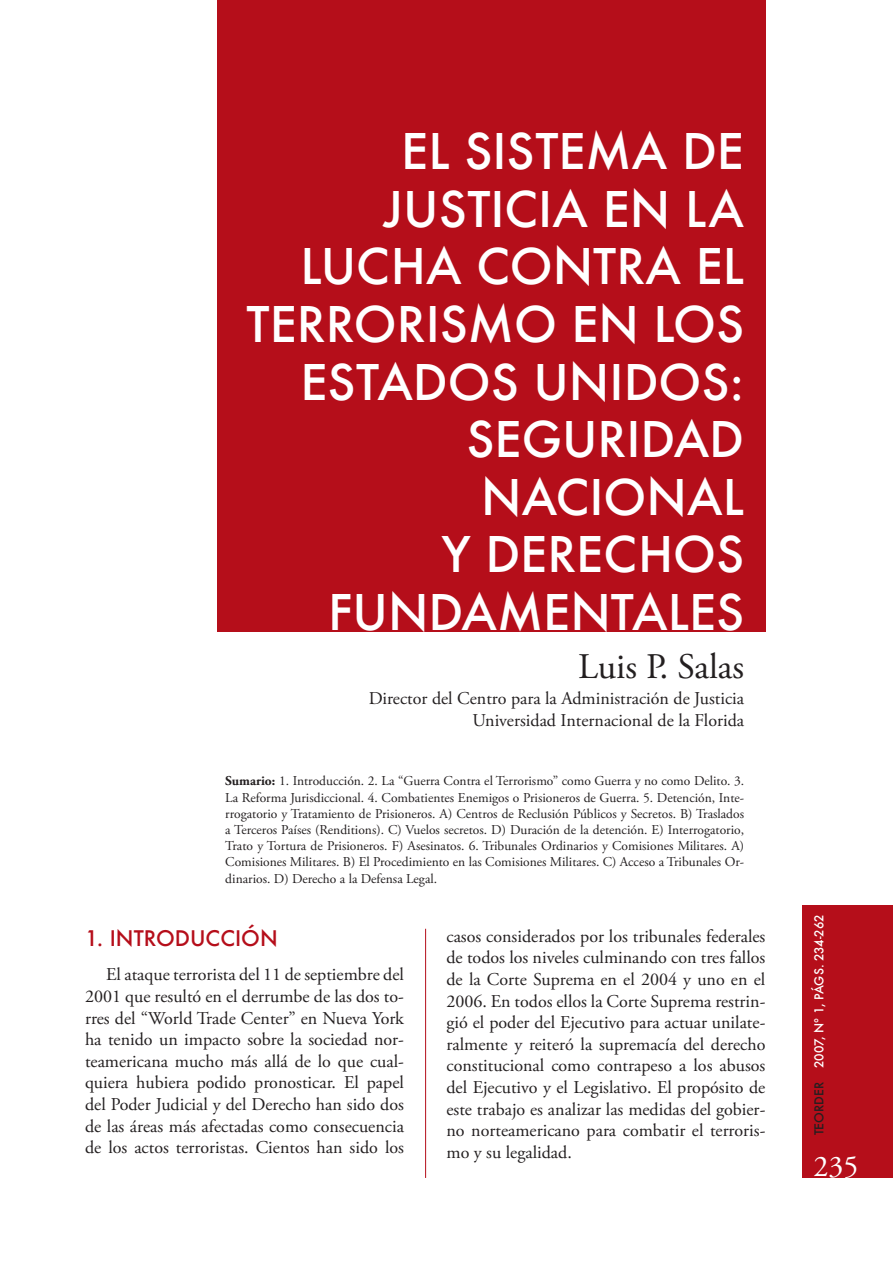
<style>
.page{position:relative;width:893px;height:1263px;background:#fff}
.page>*{position:absolute;margin:0;border:0;box-sizing:border-box;transform-origin:0 0}
.Titular{font:500 48px/57.6px "Futura";color:#fff;text-align:right}
.Autor{font:36px "Adobe Garamond Pro";color:#231f20}
.t1{font:30px "Adobe Garamond Pro";color:#fff}
.Titulares{font:500 21px "Futura";color:#b50e1a}
.Texto{font:18px/21.6px "Adobe Garamond Pro";color:#231f20;text-align:justify}
.Cargo{font:18px "Adobe Garamond Pro";letter-spacing:-.01em;color:#231f20}
.Texto-2{font:13.5px/16.2px "Adobe Garamond Pro";letter-spacing:-.01em;color:#231f20;text-align:justify}
.t2{font:500 12px "Futura";color:#fff}
.s1{font-weight:700}
.s2{color:#231f20}
</style>
<div class="page">
<div style="left:217px;top:0;width:548px;height:631px;background:#b50e1a"></div>
<hr style="left:425px;top:929px;width:1px;height:249px;background:#b50e1a">
<div style="left:803px;top:906px;width:90px;height:272px;background:#b50e1a"></div>
<p class="Titular" style="left:247px;top:122px;width:499px">EL SISTEMA DE<br>JUSTICIA EN LA<br>LUCHA CONTRA EL<br>TERRORISMO EN LOS<br>ESTADOS UNIDOS:<br>SEGURIDAD<br>NACIONAL<br>Y DERECHOS<br>FUNDAMENTALES</p>
<p class="Autor" style="left:578px;top:645px;width:168px">Luis P. Salas</p>
<p class="Cargo" style="left:369px;top:688px;width:377px">Director del Centro para la Administración de Justicia</p>
<p class="Cargo" style="left:472px;top:709px;width:273px">Universidad Internacional de la Florida</p>
<p class="Texto-2" style="left:225px;top:773px;width:520px"><span class="s1">Sumario:</span> 1. Introducción. 2. La “Guerra Contra el Terrorismo” como Guerra y no como Delito. 3.<br>La Reforma Jurisdiccional. 4. Combatientes Enemigos o Prisioneros de Guerra. 5. Detención, Inte&shy;rrogatorio y Tratamiento de Prisioneros. A) Centros de Reclusión Públicos y Secretos. B) Traslados a Terceros Países (Renditions). C) Vuelos secretos. D) Duración de la detención. E) Interrogatorio, Trato y Tortura de Prisioneros. F) Asesinatos. 6. Tribunales Ordinarios y Comisiones Militares. A)<br>Comisiones Militares. B) El Procedimiento en las Comisiones Militares. C) Acceso a Tribunales Or&shy;dinarios. D) Derecho a la Defensa Legal.</p>
<p class="Titulares" style="left:85px;top:924px;width:194px">1. INTRODUCCIÓN</p>
<p class="Texto" style="left:85px;top:964px;width:321px;text-indent:21px">El ataque terrorista del 11 de septiembre del 2001 que resultó en el derrumbe de las dos to&shy;rres del “World Trade Center” en Nueva York ha tenido un impacto sobre la sociedad nor&shy;teamericana mucho más allá de lo que cual&shy;quiera hubiera podido pronosticar. El papel del Poder Judicial y del Derecho han sido dos de las áreas más afectadas como consecuencia de los actos terroristas. Cientos han sido los</p>
<p class="Texto" style="left:446px;top:926px;width:320px">casos considerados por los tribunales federales de todos los niveles culminando con tres fallos de la Corte Suprema en el 2004 y uno en el 2006. En todos ellos la Corte Suprema restrin&shy;gió el poder del Ejecutivo para actuar unilate&shy;ralmente y reiteró la supremacía del derecho constitucional como contrapeso a los abusos del Ejecutivo y el Legislativo. El propósito de este trabajo es analizar las medidas del gobier&shy;no norteamericano para combatir el terroris&shy;mo y su legalidad.</p>
<p class="t2" style="left:811px;top:1135px;width:223px;rotate:-90deg"><span class="s2">TEORDER</span> 2007, Nº 1, PÁGS. 234-262</p>
<p class="t1" style="left:814px;top:1149px;width:46px">235</p>
</div>
